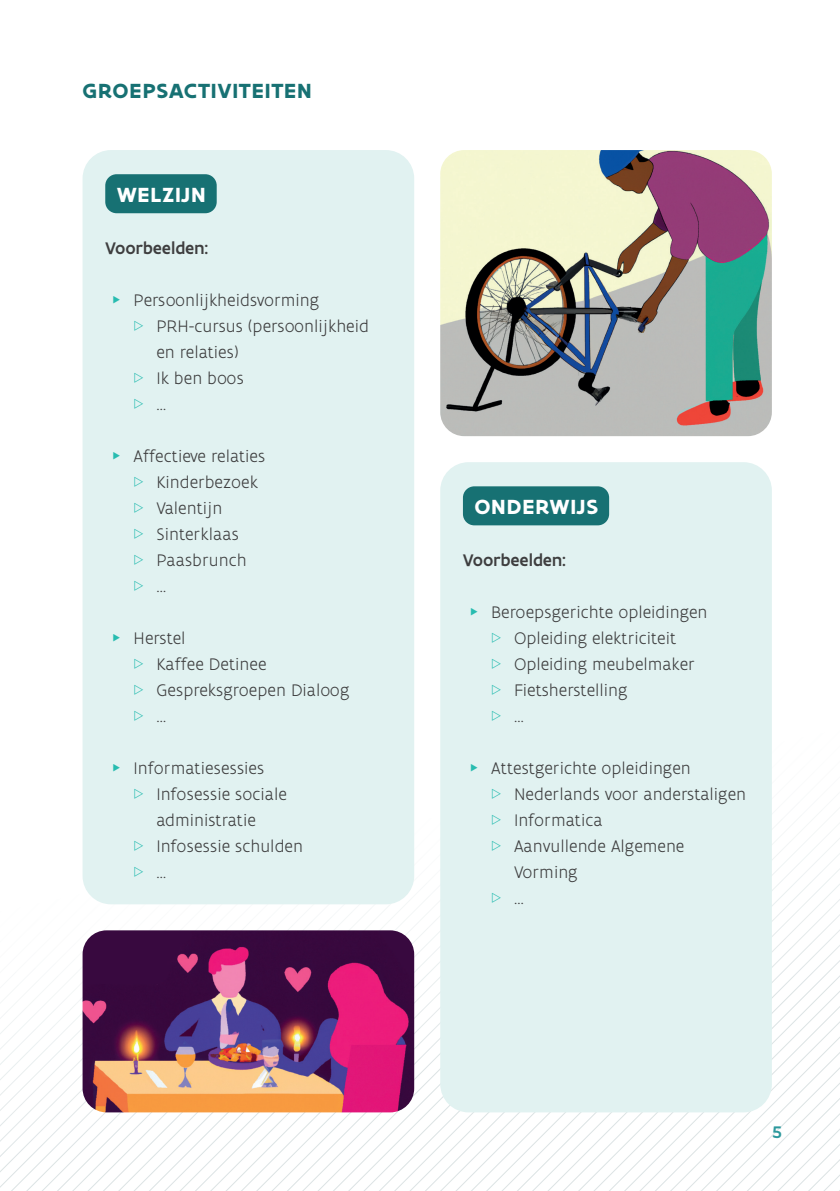
<style>
.page{position:relative;width:840px;height:1191px;background:#fff}
.page>*{position:absolute;margin:0;border:0;box-sizing:border-box;transform-origin:0 0}
.t1{font:700 22px "Flanders Art Sans";letter-spacing:.03em;color:#177173}
.t2{font:700 22px "Flanders Art Sans";letter-spacing:.04em;color:#fff}
.t3{font:300 18px/26px "Flanders Art Sans";color:#3e3e3f}
.t4{font:500 18px "Flanders Art Sans";color:#3e3e3f}
.t5{font:500 18px "Flanders Art Sans";color:#2d999d}
</style>
<div class="page">
<svg style="left:577px;top:929px;width:262px;height:262px"></svg>
<svg style="left:593px;top:944px;width:246px;height:247px"></svg>
<svg style="left:608px;top:959px;width:231px;height:232px"></svg>
<svg style="left:623px;top:975px;width:216px;height:216px"></svg>
<svg style="left:639px;top:990px;width:200px;height:201px"></svg>
<svg style="left:654px;top:1005px;width:185px;height:186px"></svg>
<div style="left:82px;top:150px;width:332px;height:754px;background:#e1f2f1;border-radius:28px"></div>
<div style="left:105px;top:174px;width:111px;height:39px;background:#177173;border-radius:11px"></div>
<div style="left:440px;top:462px;width:331px;height:650px;background:#e1f2f1;border-radius:28px"></div>
<div style="left:462px;top:486px;width:146px;height:39px;background:#177173;border-radius:11px"></div>
<img style="left:82px;top:930px;width:332px;height:182px">
<img style="left:440px;top:150px;width:331px;height:286px">
<svg style="left:82px;top:711px;width:116px;height:194px"></svg>
<p class="t1" style="left:83px;top:77px;width:230px">GROEPSACTIVITEITEN</p>
<p class="t2" style="left:117px;top:181px;width:91px">WELZIJN</p>
<p class="t4" style="left:105px;top:237px;width:104px">Voorbeelden:</p>
<p class="t3" style="left:156px;top:287px;width:214px;text-indent:-23px">Persoonlijkheidsvorming<br>PRH-cursus (persoonlijkheid en relaties)<br>Ik ben boos<br>…</p>
<p class="t3" style="left:156px;top:443px;width:110px;text-indent:-23px">Affectieve relaties<br>Kinderbezoek<br>Valentijn<br>Sinterklaas<br>Paasbrunch<br>…</p>
<p class="t3" style="left:156px;top:625px;width:194px;text-indent:-23px">Herstel<br>Kaffee Detinee<br>Gespreksgroepen Dialoog …</p>
<p class="t3" style="left:156px;top:755px;width:148px;text-indent:-23px">Informatiesessies<br>Infosessie sociale administratie<br>Infosessie schulden …</p>
<p class="t2" style="left:474px;top:493px;width:125px">ONDERWIJS</p>
<p class="t4" style="left:462px;top:549px;width:104px">Voorbeelden:</p>
<p class="t3" style="left:513px;top:599px;width:195px;text-indent:-23px">Beroepsgerichte opleidingen<br>Opleiding elektriciteit<br>Opleiding meubelmaker<br>Fietsherstelling<br>…</p>
<p class="t3" style="left:513px;top:755px;width:233px;text-indent:-23px">Attestgerichte opleidingen<br>Nederlands voor anderstaligen<br>Informatica<br>Aanvullende Algemene<br>Vorming<br>…</p>
<p class="t5" style="left:772px;top:1121px;width:11px">5</p>
</div>
